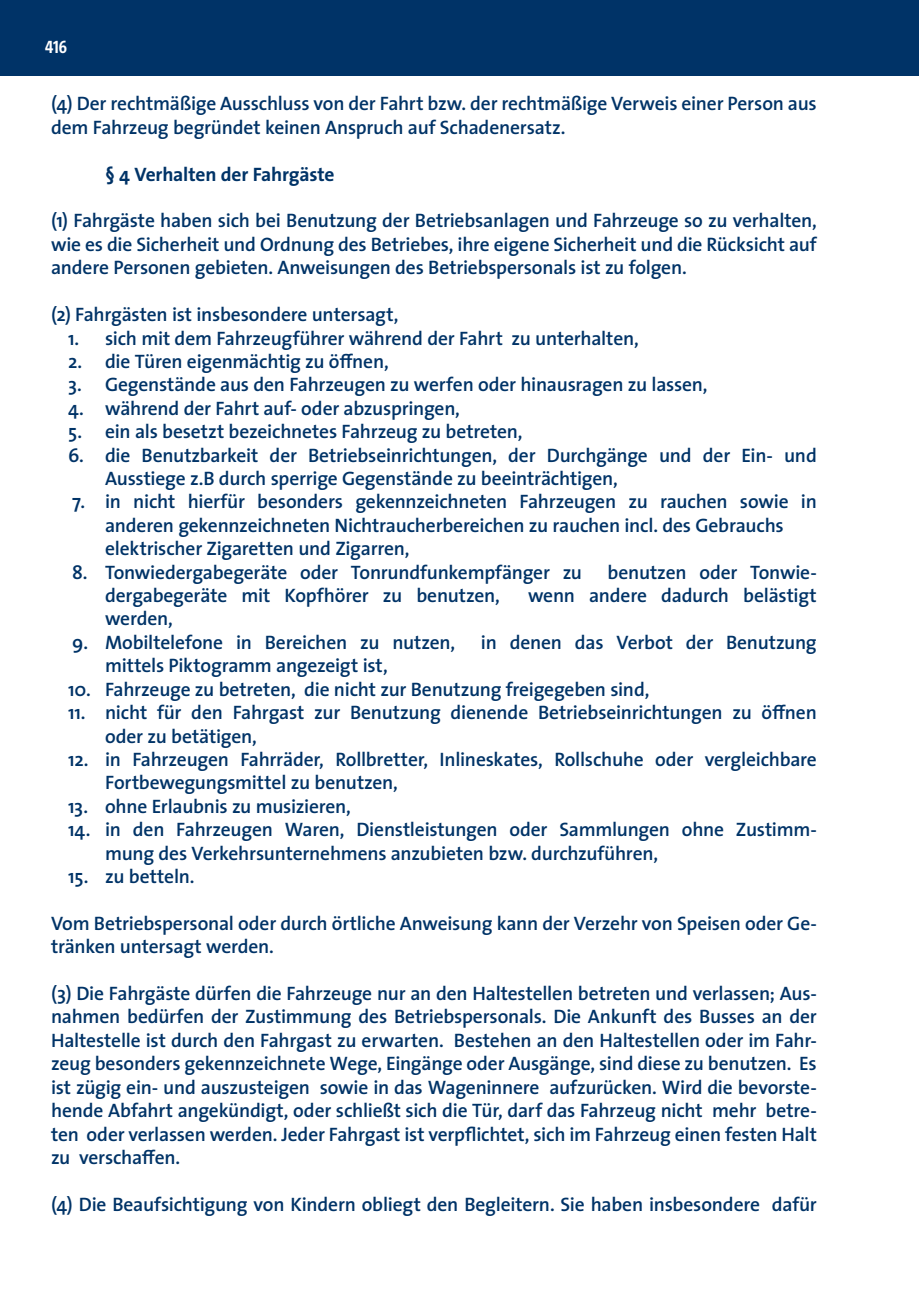
<style>
.page{position:relative;width:919px;height:1289px;background:#fff}
.page>*{position:absolute;margin:0;border:0;box-sizing:border-box;transform-origin:0 0}
.t1{font:600 19.5px/23.4px "The Sans 6";letter-spacing:-.01em;color:#003367}
.t2{font:19.5px "The Sans 7 Bold Plain";letter-spacing:-.01em;color:#003367}
.t3{font:700 18px "The Sans Cd OF7";color:#fff}
.s1{font-family:"The Sans 7 Bold Plain";font-weight:400;font-size:16.95px;color:#003367}
</style>
<div class="page">
<div style="left:0;top:0;width:918px;height:75px;background:#003367"></div>
<p class="t3" style="left:45px;top:38px;width:38px">416<span class="s1">416</span></p>
<p class="t1" style="left:51px;top:92px;width:767px">(4) Der rechtmäßige Ausschluss von der Fahrt bzw. der rechtmäßige Verweis einer Person aus dem Fahrzeug begründet keinen Anspruch auf Schadenersatz.</p>
<p class="t2" style="left:105px;top:158px;width:231px">§ 4 Verhalten der Fahrgäste</p>
<p class="t1" style="left:51px;top:209px;width:767px;text-align:justify">(1) Fahrgäste haben sich bei Benutzung der Betriebsanlagen und Fahrzeuge so zu verhalten, wie es die Sicherheit und Ordnung des Betriebes, ihre eigene Sicherheit und die Rücksicht auf andere Personen gebieten. Anweisungen des Betriebspersonals ist zu folgen.</p>
<p class="t1" style="left:51px;top:302px;width:349px">(2) Fahrgästen ist insbesondere untersagt,</p>
<p class="t1" style="left:68px;top:326px;width:572px">1. sich mit dem Fahrzeugführer während der Fahrt zu unterhalten,</p>
<p class="t1" style="left:68px;top:349px;width:322px">2. die Türen eigenmächtig zu öffnen,</p>
<p class="t1" style="left:68px;top:372px;width:641px">3. Gegenstände aus den Fahrzeugen zu werfen oder hinausragen zu lassen,</p>
<p class="t1" style="left:68px;top:396px;width:393px">4. während der Fahrt auf- oder abzuspringen,</p>
<p class="t1" style="left:68px;top:419px;width:456px">5. ein als besetzt bezeichnetes Fahrzeug zu betreten,</p>
<p class="t1" style="left:105px;top:443px;width:713px;text-indent:-37px">6. die Benutzbarkeit der Betriebseinrichtungen, der Durchgänge und der Ein- und<br>Ausstiege z.B durch sperrige Gegenstände zu beeinträchtigen,</p>
<p class="t1" style="left:105px;top:489px;width:713px;text-indent:-33px">7. in nicht hierfür besonders gekennzeichneten Fahrzeugen zu rauchen sowie in anderen gekennzeichneten Nichtraucherbereichen zu rauchen incl. des Gebrauchs elektrischer Zigaretten und Zigarren,</p>
<p class="t1" style="left:72px;top:560px;width:511px">8. Tonwiedergabegeräte oder Tonrundfunkempfänger zu</p>
<p class="t1" style="left:607px;top:560px;width:211px">benutzen oder Tonwie-</p>
<p class="t1" style="left:105px;top:583px;width:396px">dergabegeräte mit Kopfhörer zu benutzen,</p>
<p class="t1" style="left:528px;top:583px;width:290px">wenn andere dadurch belästigt</p>
<p class="t1" style="left:105px;top:606px;width:69px">werden,</p>
<p class="t1" style="left:72px;top:630px;width:384px">9. Mobiltelefone in Bereichen zu nutzen,</p>
<p class="t1" style="left:481px;top:630px;width:337px">in denen das Verbot der Benutzung</p>
<p class="t1" style="left:105px;top:653px;width:284px">mittels Piktogramm angezeigt ist,</p>
<p class="t1" style="left:68px;top:677px;width:582px">10. Fahrzeuge zu betreten, die nicht zur Benutzung freigegeben sind,</p>
<p class="t1" style="left:105px;top:700px;width:713px;text-indent:-37px">11. nicht für den Fahrgast zur Benutzung dienende Betriebseinrichtungen zu öffnen oder zu betätigen,</p>
<p class="t1" style="left:105px;top:747px;width:713px;text-indent:-37px">12. in Fahrzeugen Fahrräder, Rollbretter, Inlineskates, Rollschuhe oder vergleichbare<br>Fortbewegungsmittel zu benutzen,</p>
<p class="t1" style="left:68px;top:794px;width:284px">13. ohne Erlaubnis zu musizieren,</p>
<p class="t1" style="left:105px;top:817px;width:713px;text-indent:-37px">14. in den Fahrzeugen Waren, Dienstleistungen oder Sammlungen ohne Zustimm&shy;mung des Verkehrsunternehmens anzubieten bzw. durchzuführen,</p>
<p class="t1" style="left:68px;top:864px;width:128px">15. zu betteln.</p>
<p class="t1" style="left:51px;top:911px;width:767px">Vom Betriebspersonal oder durch örtliche Anweisung kann der Verzehr von Speisen oder Ge&shy;tränken untersagt werden.</p>
<p class="t1" style="left:51px;top:981px;width:767px;text-align:justify">(3) Die Fahrgäste dürfen die Fahrzeuge nur an den Haltestellen betreten und verlassen; Aus&shy;nahmen bedürfen der Zustimmung des Betriebspersonals. Die Ankunft des Busses an der Haltestelle ist durch den Fahrgast zu erwarten. Bestehen an den Haltestellen oder im Fahr&shy;zeug besonders gekennzeichnete Wege, Eingänge oder Ausgänge, sind diese zu benutzen. Es ist zügig ein- und auszusteigen sowie in das Wageninnere aufzurücken. Wird die bevorste&shy;hende Abfahrt angekündigt, oder schließt sich die Tür, darf das Fahrzeug nicht mehr betre&shy;ten oder verlassen werden. Jeder Fahrgast ist verpflichtet, sich im Fahrzeug einen festen Halt zu verschaffen.</p>
<p class="t1" style="left:51px;top:1191px;width:767px">(4) Die Beaufsichtigung von Kindern obliegt den Begleitern. Sie haben insbesondere dafür</p>
</div>
